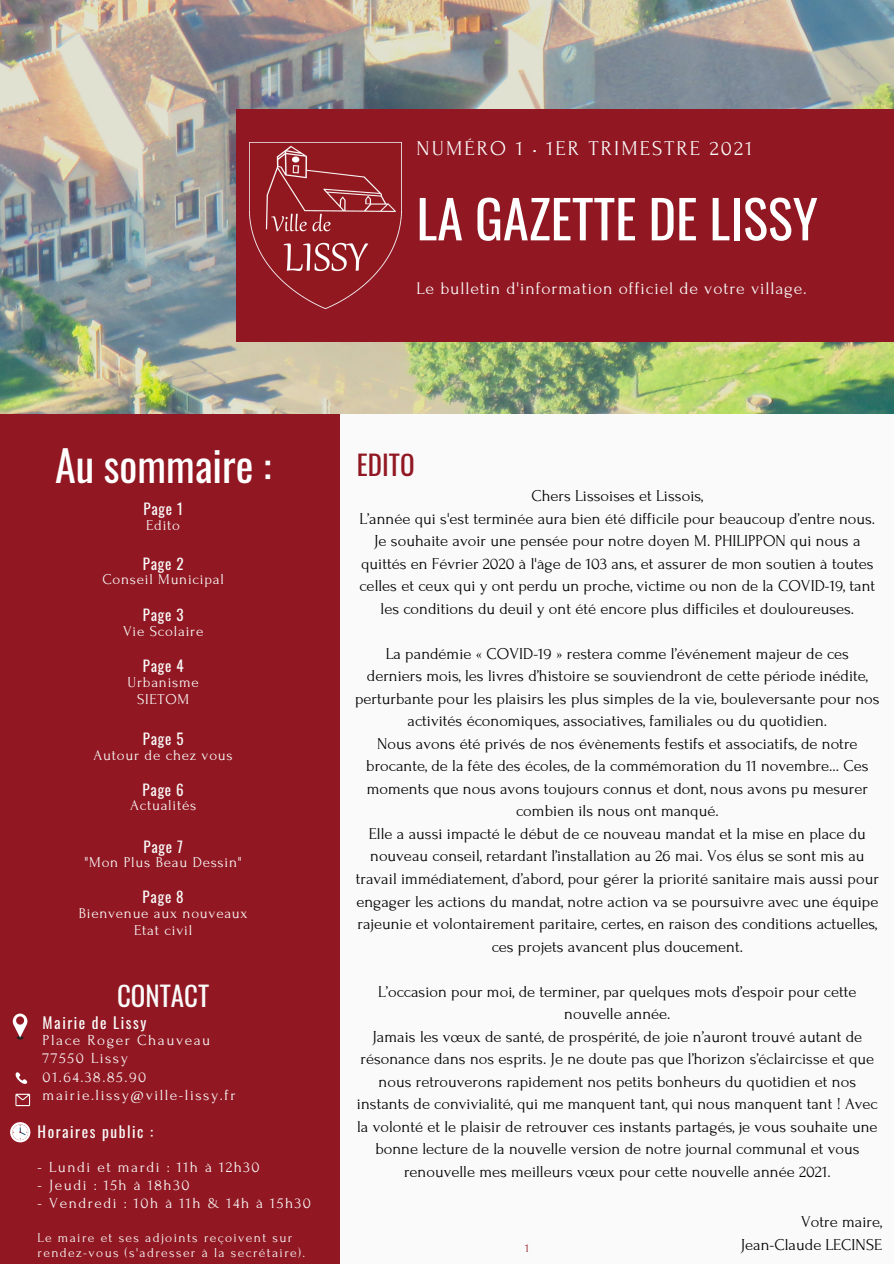
<style>
.page{position:relative;width:894px;height:1264px;background:#fff}
.page>*{position:absolute;margin:0;border:0;box-sizing:border-box;transform-origin:0 0}
.t1{font:52.35px "Oswald";color:#fff}
.t2{font:42px "Oswald";color:#fff}
.t3{font:27px "Oswald";color:#fafafa}
.t4{font:27px "Oswald";color:#911822}
.t5{font:21px "Forum";letter-spacing:.1em;color:#fafafa}
.t6{font:17.55px "Forum";letter-spacing:.05em;color:#fafafa}
.t7{font:16.5px/22.5px "Forum";color:#000;text-align:center}
.t8{font:15.3px "Forum";letter-spacing:.1em;color:#fafafa}
.t9{font:15.3px "Oswald";letter-spacing:.1em;color:#fafafa}
.t10{font:15px "Forum";letter-spacing:.05em;color:#fafafa}
.t11{font:15px "Oswald";letter-spacing:.05em;color:#fafafa}
.t12{font:13.5px/15.8px "Forum";letter-spacing:.1em;color:#fafafa}
.t13{font:12px "Forum";color:#911822}
</style>
<div class="page">
<div style="left:0;top:0;width:893px;height:1263px;background:#fafafa"></div>
<div style="left:0;top:411px;width:339px;height:852px;background:#911822"></div>
<img style="left:0;top:0;width:893px;height:413px">
<div style="left:235px;top:110px;width:658px;height:232px;background:#911822"></div>
<img style="left:249px;top:142px;width:152px;height:167px">
<svg style="left:15px;top:1072px;width:12px;height:12px"></svg>
<svg style="left:13px;top:1013px;width:14px;height:26px"></svg>
<div style="left:16px;top:1016px;width:8px;height:8px;background:#911822;border-radius:50%"></div>
<svg style="left:10px;top:1122px;width:20px;height:20px"></svg>
<svg style="left:15px;top:1093px;width:15px;height:13px"></svg>
<p class="t5" style="left:416px;top:137px;width:337px">NUMÉRO 1 • 1ER TRIMESTRE 2021</p>
<p class="t1" style="left:416px;top:178px;width:403px">LA GAZETTE DE LISSY</p>
<p class="t6" style="left:416px;top:279px;width:392px">Le bulletin d'information officiel de votre village.</p>
<p class="t2" style="left:55px;top:432px;width:218px">Au sommaire :</p>
<p class="t4" style="left:357px;top:443px;width:59px">EDITO</p>
<p class="t11" style="left:143px;top:497px;width:41px">Page 1</p>
<p class="t10" style="left:146px;top:516px;width:35px">Edito</p>
<p class="t11" style="left:143px;top:552px;width:42px">Page 2</p>
<p class="t10" style="left:102px;top:571px;width:123px">Conseil Municipal</p>
<p class="t11" style="left:143px;top:603px;width:42px">Page 3</p>
<p class="t10" style="left:123px;top:623px;width:82px">Vie Scolaire</p>
<p class="t11" style="left:143px;top:654px;width:42px">Page 4</p>
<p class="t10" style="left:127px;top:674px;width:73px">Urbanisme</p>
<p class="t10" style="left:137px;top:690px;width:54px">SIETOM</p>
<p class="t11" style="left:143px;top:727px;width:42px">Page 5</p>
<p class="t10" style="left:94px;top:746px;width:141px">Autour de chez vous</p>
<p class="t11" style="left:142px;top:777px;width:43px">Page 6</p>
<p class="t10" style="left:130px;top:797px;width:68px">Actualités</p>
<p class="t11" style="left:143px;top:834px;width:41px">Page 7</p>
<p class="t10" style="left:85px;top:854px;width:158px">"Mon Plus Beau Dessin"</p>
<p class="t11" style="left:142px;top:885px;width:43px">Page 8</p>
<p class="t10" style="left:79px;top:905px;width:170px">Bienvenue aux nouveaux</p>
<p class="t10" style="left:134px;top:922px;width:59px">Etat civil</p>
<p class="t3" style="left:117px;top:974px;width:94px">CONTACT</p>
<p class="t9" style="left:43px;top:1010px;width:105px">Mairie de Lissy</p>
<p class="t8" style="left:43px;top:1032px;width:169px">Place Roger Chauveau</p>
<p class="t8" style="left:43px;top:1050px;width:87px">77550 Lissy</p>
<p class="t8" style="left:43px;top:1068px;width:105px">01.64.38.85.90</p>
<p class="t8" style="left:43px;top:1086px;width:194px">mairie.lissy@ville-lissy.fr</p>
<p class="t9" style="left:38px;top:1119px;width:117px">Horaires public :</p>
<p class="t8" style="left:38px;top:1158px;width:224px">- Lundi et mardi : 11h à 12h30</p>
<p class="t8" style="left:38px;top:1176px;width:153px">- Jeudi : 15h à 18h30</p>
<p class="t8" style="left:38px;top:1194px;width:275px">- Vendredi : 10h à 11h &amp; 14h à 15h30</p>
<p class="t12" style="left:38px;top:1229px;width:269px">Le maire et ses adjoints reçoivent sur rendez-vous (s'adresser à la secrétaire).</p>
<p class="t7" style="left:531px;top:484px;width:173px">Chers Lissoises et Lissois,</p>
<p class="t7" style="left:359px;top:507px;width:517px">L’année qui s'est terminée aura bien été difficile pour beaucoup d’entre nous.</p>
<p class="t7" style="left:359px;top:529px;width:517px">Je souhaite avoir une pensée pour notre doyen M. PHILIPPON qui nous a quittés en Février 2020 à l'âge de 103 ans, et assurer de mon soutien à toutes celles et ceux qui y ont perdu un proche, victime ou non de la COVID-19, tant les conditions du deuil y ont été encore plus difficiles et douloureuses.</p>
<p class="t7" style="left:385px;top:642px;width:464px">La pandémie « COVID-19 » restera comme l’événement majeur de ces</p>
<p class="t7" style="left:355px;top:665px;width:526px">derniers mois, les livres d’histoire se souviendront de cette période inédite, perturbante pour les plaisirs les plus simples de la vie, bouleversante pour nos activités économiques, associatives, familiales ou du quotidien.</p>
<p class="t7" style="left:366px;top:732px;width:504px">Nous avons été privés de nos évènements festifs et associatifs, de notre brocante, de la fête des écoles, de la commémoration du 11 novembre… Ces moments que nous avons toujours connus et dont, nous avons pu mesurer combien ils nous ont manqué.</p>
<p class="t7" style="left:355px;top:822px;width:524px">Elle a aussi impacté le début de ce nouveau mandat et la mise en place du nouveau conseil, retardant l’installation au 26 mai. Vos élus se sont mis au travail immédiatement, d’abord, pour gérer la priorité sanitaire mais aussi pour engager les actions du mandat, notre action va se poursuivre avec une équipe rajeunie et volontairement paritaire, certes, en raison des conditions actuelles, ces projets avancent plus doucement.</p>
<p class="t7" style="left:378px;top:980px;width:479px">L’occasion pour moi, de terminer, par quelques mots d’espoir pour cette nouvelle année.</p>
<p class="t7" style="left:357px;top:1025px;width:522px">Jamais les vœux de santé, de prospérité, de joie n’auront trouvé autant de résonance dans nos esprits. Je ne doute pas que l’horizon s’éclaircisse et que nous retrouverons rapidement nos petits bonheurs du quotidien et nos instants de convivialité, qui me manquent tant, qui nous manquent tant ! Avec la volonté et le plaisir de retrouver ces instants partagés, je vous souhaite une bonne lecture de la nouvelle version de notre journal communal et vous renouvelle mes meilleurs vœux pour cette nouvelle année 2021.</p>
<p class="t13" style="left:525px;top:1241px;width:5px">1</p>
<p class="t7" style="left:800px;top:1211px;width:82px">Votre maire,</p>
<p class="t7" style="left:740px;top:1233px;width:143px">Jean-Claude LECINSE</p>
</div>
